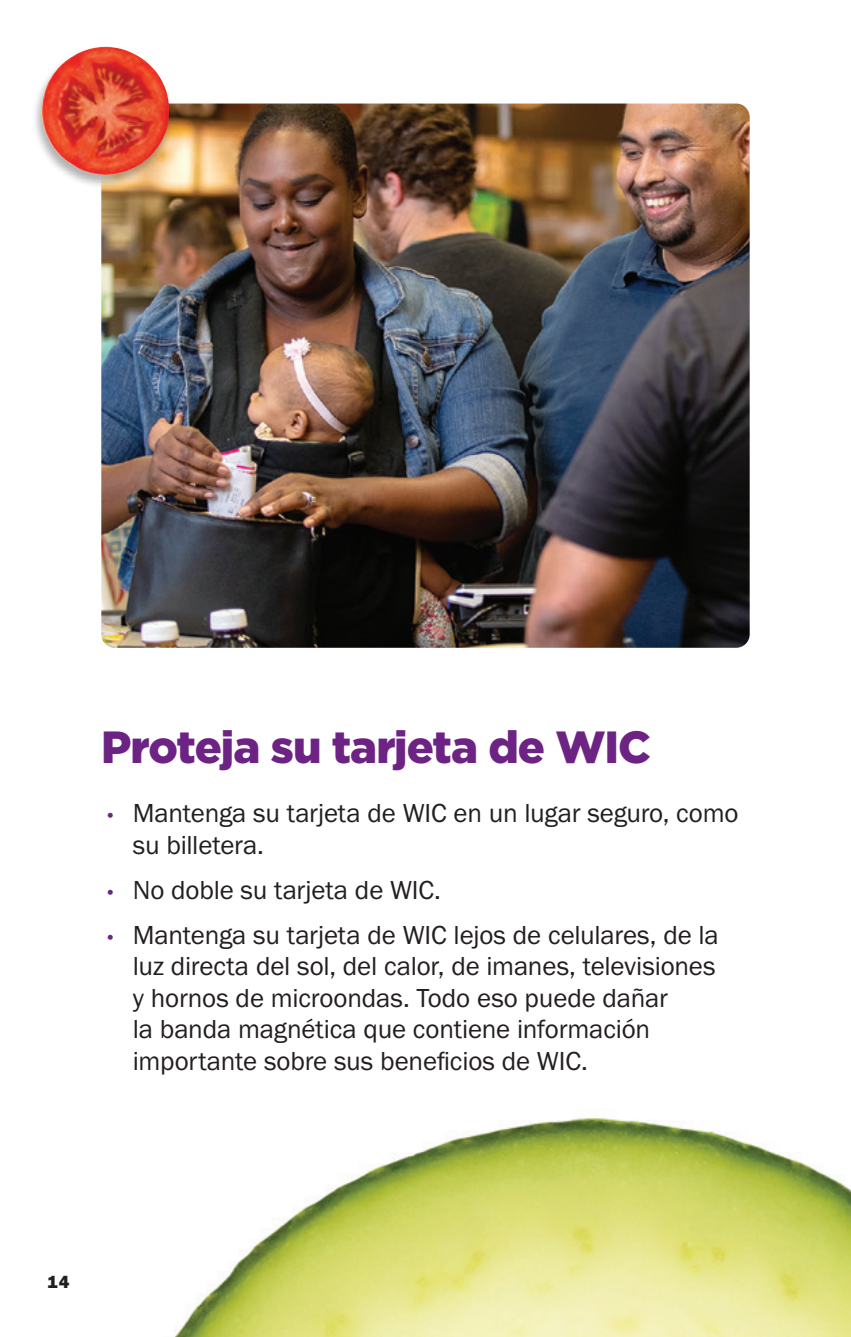
<style>
.page{position:relative;width:851px;height:1337px;background:#fff}
.page>*{position:absolute;margin:0;border:0;box-sizing:border-box;transform-origin:0 0}
.t1{font:900 45px "Gotham";letter-spacing:-.025em;color:#6d2383}
.t2{font:27px/31.5px "Franklin Gothic URW Boo";letter-spacing:-.005em;color:#231f20}
.t3{font:18px "Franklin Gothic URW Hea";color:#231f20}
.s1{font-family:"Gotham";font-size:19.12px;color:#6d2383}
</style>
<div class="page">
<img style="left:175px;top:1118px;width:675px;height:218px">
<img style="left:101px;top:104px;width:648px;height:544px">
<div style="left:31px;top:45px;width:143px;height:144px;background:#231f20;opacity:.35"></div>
<img style="left:42px;top:47px;width:61px;height:67px">
<h2 class="t1" style="left:101px;top:716px;width:551px">Proteja su tarjeta de WIC</h2>
<p class="t2" style="left:133px;top:796px;width:607px;text-indent:-27px"><span class="s1">•</span> Mantenga su tarjeta de WIC en un lugar seguro, como su billetera.</p>
<p class="t2" style="left:106px;top:873px;width:336px"><span class="s1">•</span> No doble su tarjeta de WIC.</p>
<p class="t2" style="left:133px;top:918px;width:587px;text-indent:-27px"><span class="s1">•</span> Mantenga su tarjeta de WIC lejos de celulares, de la luz directa del sol, del calor, de imanes, televisiones y hornos de microondas. Todo eso puede dañar<br>la banda magnética que contiene información importante sobre sus beneficios de WIC.</p>
<p class="t3" style="left:47px;top:1270px;width:24px">14</p>
</div>
